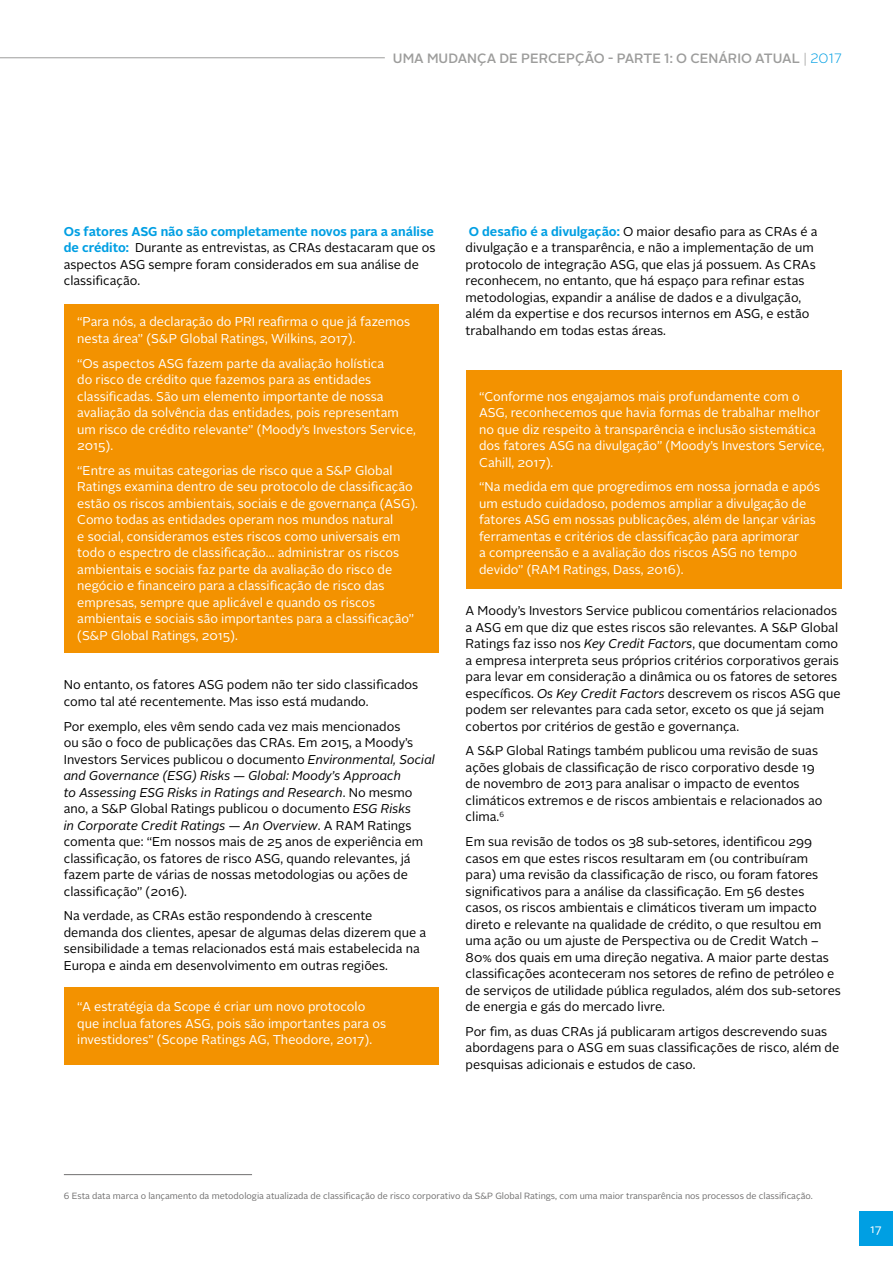
<style>
.page{position:relative;width:893px;height:1263px;background:#fff}
.page>*{position:absolute;margin:0;border:0;box-sizing:border-box;transform-origin:0 0}
.t1{font:500 13.5px "Alright Sans";color:#9d9d9c}
.t2{font:12.75px/16.5px "Alright Sans";color:#000}
.t3{font:12.75px/16.5px "Alright Sans";color:#fff}
.t4{font:12px "Alright Sans";color:#fff}
.t5{font:9px "Alright Sans";color:#706f6f}
.s1{font-weight:300}
.s2{font-weight:300;color:#009fe3}
.s3{font-weight:700;color:#009fe3}
.s4{font-style:italic}
</style>
<div class="page">
<div style="left:859px;top:1212px;width:34px;height:34px;background:#009fe3"></div>
<hr style="left:0;top:57px;width:385px;height:1px;background:#9d9d9c">
<div style="left:65px;top:304px;width:374px;height:349px;background:#f39200"></div>
<div style="left:65px;top:986px;width:374px;height:78px;background:#f39200"></div>
<div style="left:466px;top:370px;width:376px;height:219px;background:#f39200"></div>
<hr style="left:64px;top:1174px;width:188px;height:1px;background:#706f6f">
<p class="t1" style="left:393px;top:49px;width:450px">UMA MUDANÇA DE PERCEPÇÃO - PARTE 1: O CENÁRIO ATUAL <span class="s1">|</span> <span class="s2">2017</span></p>
<p class="t2" style="left:64px;top:223px;width:373px"><span class="s3">Os fatores ASG não são completamente novos para a análise de crédito:</span> Durante as entrevistas, as CRAs destacaram que os aspectos ASG sempre foram considerados em sua análise de classificação.</p>
<p class="t3" style="left:77px;top:314px;width:334px">“Para nós, a declaração do PRI reafirma o que já fazemos nesta área” (S&amp;P Global Ratings, Wilkins, 2017).</p>
<p class="t3" style="left:77px;top:355px;width:340px">“Os aspectos ASG fazem parte da avaliação holística<br>do risco de crédito que fazemos para as entidades classificadas. São um elemento importante de nossa avaliação da solvência das entidades, pois representam um risco de crédito relevante” (Moody’s Investors Service, 2015).</p>
<p class="t3" style="left:77px;top:462px;width:342px">“Entre as muitas categorias de risco que a S&amp;P Global Ratings examina dentro de seu protocolo de classificação estão os riscos ambientais, sociais e de governança (ASG).<br>Como todas as entidades operam nos mundos natural<br>e social, consideramos estes riscos como universais em todo o espectro de classificação… administrar os riscos ambientais e sociais faz parte da avaliação do risco de negócio e financeiro para a classificação de risco das empresas, sempre que aplicável e quando os riscos ambientais e sociais são importantes para a classificação” (S&amp;P Global Ratings, 2015).</p>
<p class="t2" style="left:64px;top:677px;width:356px">No entanto, os fatores ASG podem não ter sido classificados como tal até recentemente. Mas isso está mudando.</p>
<p class="t2" style="left:64px;top:718px;width:373px">Por exemplo, eles vêm sendo cada vez mais mencionados<br>ou são o foco de publicações das CRAs. Em 2015, a Moody’s Investors Services publicou o documento <span class="s4">Environmental, Social and Governance (ESG) Risks</span> — <span class="s4">Global: Moody’s Approach<br>to Assessing ESG Risks in Ratings and Research</span>. No mesmo ano, a S&amp;P Global Ratings publicou o documento <span class="s4">ESG Risks<br>in Corporate Credit Ratings</span> — <span class="s4">An Overview</span>. A RAM Ratings comenta que: “Em nossos mais de 25 anos de experiência em classificação, os fatores de risco ASG, quando relevantes, já fazem parte de várias de nossas metodologias ou ações de classificação” (2016).</p>
<p class="t2" style="left:64px;top:908px;width:364px">Na verdade, as CRAs estão respondendo à crescente demanda dos clientes, apesar de algumas delas dizerem que a sensibilidade a temas relacionados está mais estabelecida na Europa e ainda em desenvolvimento em outras regiões.</p>
<p class="t3" style="left:77px;top:999px;width:310px">“A estratégia da Scope é criar um novo protocolo que inclua fatores ASG, pois são importantes para os investidores” (Scope Ratings AG, Theodore, 2017).</p>
<p class="t2" style="left:466px;top:223px;width:354px"><span class="s3">O desafio é a divulgação:</span> O maior desafio para as CRAs é a divulgação e a transparência, e não a implementação de um protocolo de integração ASG, que elas já possuem. As CRAs reconhecem, no entanto, que há espaço para refinar estas metodologias, expandir a análise de dados e a divulgação, além da expertise e dos recursos internos em ASG, e estão trabalhando em todas estas áreas.</p>
<p class="t3" style="left:479px;top:388px;width:347px">“Conforme nos engajamos mais profundamente com o ASG, reconhecemos que havia formas de trabalhar melhor no que diz respeito à transparência e inclusão sistemática dos fatores ASG na divulgação” (Moody’s Investors Service, Cahill, 2017).</p>
<p class="t3" style="left:479px;top:479px;width:343px">“Na medida em que progredimos em nossa jornada e após um estudo cuidadoso, podemos ampliar a divulgação de fatores ASG em nossas publicações, além de lançar várias ferramentas e critérios de classificação para aprimorar<br>a compreensão e a avaliação dos riscos ASG no tempo devido” (RAM Ratings, Dass, 2016).</p>
<p class="t2" style="left:466px;top:603px;width:377px">A Moody’s Investors Service publicou comentários relacionados a ASG em que diz que estes riscos são relevantes. A S&amp;P Global Ratings faz isso nos <span class="s4">Key Credit Factors</span>, que documentam como a empresa interpreta seus próprios critérios corporativos gerais para levar em consideração a dinâmica ou os fatores de setores específicos. <span class="s4">Os Key Credit Factors</span> descrevem os riscos ASG que podem ser relevantes para cada setor, exceto os que já sejam cobertos por critérios de gestão e governança.</p>
<p class="t2" style="left:466px;top:743px;width:358px">A S&amp;P Global Ratings também publicou uma revisão de suas ações globais de classificação de risco corporativo desde 19 de novembro de 2013 para analisar o impacto de eventos climáticos extremos e de riscos ambientais e relacionados ao clima.<sup>6</sup></p>
<p class="t2" style="left:466px;top:834px;width:377px">Em sua revisão de todos os 38 sub-setores, identificou 299 casos em que estes riscos resultaram em (ou contribuíram para) uma revisão da classificação de risco, ou foram fatores significativos para a análise da classificação. Em 56 destes casos, os riscos ambientais e climáticos tiveram um impacto direto e relevante na qualidade de crédito, o que resultou em uma ação ou um ajuste de Perspectiva ou de Credit Watch – 80% dos quais em uma direção negativa. A maior parte destas classificações aconteceram nos setores de refino de petróleo e de serviços de utilidade pública regulados, além dos sub-setores de energia e gás do mercado livre.</p>
<p class="t2" style="left:466px;top:1023px;width:375px">Por fim, as duas CRAs já publicaram artigos descrevendo suas abordagens para o ASG em suas classificações de risco, além de pesquisas adicionais e estudos de caso.</p>
<p class="t5" style="left:64px;top:1190px;width:750px">6 Esta data marca o lançamento da metodologia atualizada de classificação de risco corporativo da S&amp;P Global Ratings, com uma maior transparência nos processos de classificação.</p>
<p class="t4" style="left:870px;top:1221px;width:13px">17</p>
</div>
